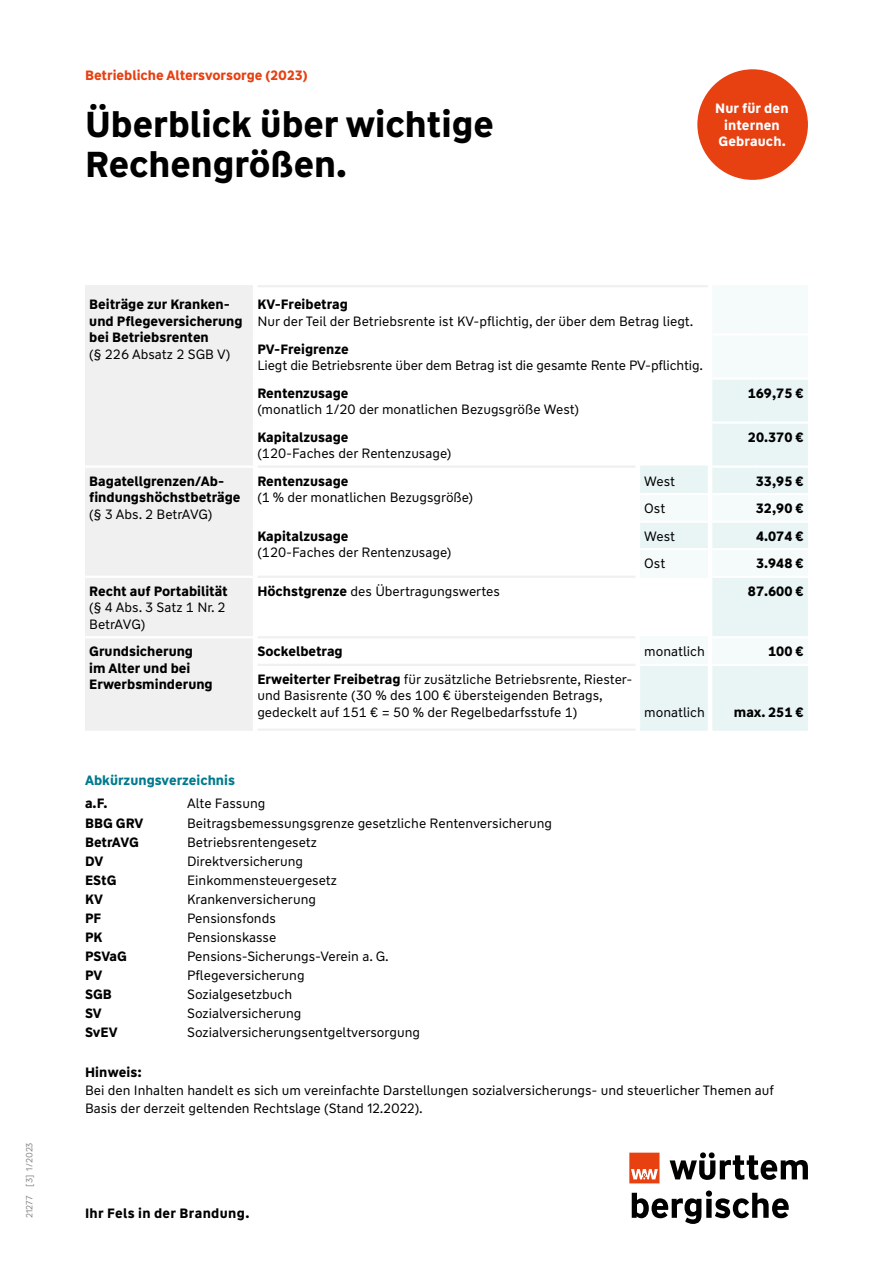
<style>
.page{position:relative;width:893px;height:1263px;background:#fff}
.page>*{position:absolute;margin:0;border:0;box-sizing:border-box;transform-origin:0 0}
._01_1_Headline_Titel{font:700 36px/39.6px "WW Type";color:#000}
._03_2_Tabelle_Copy{font:13.5px/16.5px "WW Type";color:#000}
._03_2_Tabelle_Copy-2{font:700 13.5px/16.5px "WW Type";color:#000}
._02_3_Copy{font:13.5px/18px "WW Type";color:#000}
._03_1_Tabelle_Headli{font:700 13.5px "WW Type";color:#000}
._01_0_Overline{font:700 13.5px "WW Type";color:#e74011}
._04_1_Schrift_im_Kas{font:700 13.5px/16.5px "WW Type";letter-spacing:.01em;color:#fff;text-align:center}
._03_1_Tabelle_Headli-2{font:700 13.5px "WW Type";color:#007a8d}
._08_1_Claim{font:700 13.5px "WW Type";letter-spacing:.025em;color:#000}
._02_1_Zwischenübersc{font:700 13.5px "WW Type";letter-spacing:.01em;color:#000}
._05_4_Druckstücknumm{font:9px "WW Type";color:#878787}
.s1{font-weight:400}
.s2{font-weight:700}
</style>
<div class="page">
<div style="left:85px;top:287px;width:168px;height:441px;background:#f0f0f0"></div>
<svg style="left:640px;top:380px;width:168px;height:348px"></svg>
<hr style="left:257px;top:285px;width:381px;height:2px;background:#f0f0f0">
<hr style="left:638px;top:285px;width:70px;height:2px;background:#f0f0f0">
<hr style="left:257px;top:465px;width:379px;height:3px;background:#f0f0f0">
<hr style="left:257px;top:576px;width:379px;height:2px;background:#f0f0f0">
<hr style="left:257px;top:636px;width:379px;height:2px;background:#f0f0f0">
<hr style="left:257px;top:664px;width:379px;height:2px;background:#f0f0f0">
<hr style="left:257px;top:728px;width:379px;height:3px;background:#f0f0f0">
<hr style="left:85px;top:285px;width:168px;height:2px;background:#f0f0f0">
<hr style="left:85px;top:728px;width:168px;height:3px;background:#f0f0f0">
<hr style="left:85px;top:465px;width:168px;height:3px;background:#fff">
<hr style="left:85px;top:576px;width:168px;height:2px;background:#fff">
<hr style="left:85px;top:636px;width:168px;height:2px;background:#fff">
<hr style="left:712px;top:728px;width:41px;height:3px;background:#e9f5f5">
<hr style="left:753px;top:728px;width:55px;height:3px;background:#e9f5f5">
<hr style="left:640px;top:465px;width:68px;height:3px;background:#e9f5f5">
<hr style="left:640px;top:576px;width:68px;height:2px;background:#f5fafa">
<hr style="left:640px;top:493px;width:68px;height:2px;background:#fff">
<hr style="left:640px;top:521px;width:68px;height:2px;background:#fff">
<hr style="left:640px;top:548px;width:68px;height:2px;background:#fff">
<hr style="left:712px;top:421px;width:41px;height:3px;background:#fff">
<hr style="left:753px;top:421px;width:55px;height:3px;background:#fff">
<hr style="left:712px;top:465px;width:41px;height:3px;background:#fff">
<hr style="left:753px;top:465px;width:55px;height:3px;background:#fff">
<hr style="left:712px;top:493px;width:41px;height:2px;background:#fff">
<hr style="left:753px;top:493px;width:55px;height:2px;background:#fff">
<hr style="left:712px;top:521px;width:41px;height:2px;background:#fff">
<hr style="left:753px;top:521px;width:55px;height:2px;background:#fff">
<hr style="left:712px;top:548px;width:41px;height:2px;background:#fff">
<hr style="left:753px;top:548px;width:55px;height:2px;background:#fff">
<hr style="left:712px;top:576px;width:41px;height:2px;background:#fff">
<hr style="left:753px;top:576px;width:55px;height:2px;background:#fff">
<hr style="left:712px;top:636px;width:41px;height:2px;background:#fff">
<hr style="left:753px;top:636px;width:55px;height:2px;background:#fff">
<hr style="left:712px;top:664px;width:41px;height:2px;background:#fff">
<hr style="left:753px;top:664px;width:55px;height:2px;background:#fff">
<hr style="left:712px;top:285px;width:41px;height:2px;background:#f5fafa">
<hr style="left:753px;top:285px;width:55px;height:2px;background:#f5fafa">
<hr style="left:640px;top:636px;width:68px;height:2px;background:#f5fafa">
<hr style="left:640px;top:664px;width:68px;height:2px;background:#fff">
<hr style="left:640px;top:728px;width:68px;height:3px;background:#e9f5f5">
<hr style="left:708px;top:378px;width:4px;height:45px;background:#fff">
<hr style="left:708px;top:423px;width:4px;height:44px;background:#fff">
<hr style="left:708px;top:467px;width:4px;height:27px;background:#fff">
<hr style="left:708px;top:494px;width:4px;height:28px;background:#fff">
<hr style="left:708px;top:522px;width:4px;height:27px;background:#fff">
<hr style="left:708px;top:549px;width:4px;height:28px;background:#fff">
<hr style="left:708px;top:577px;width:4px;height:60px;background:#fff">
<hr style="left:708px;top:637px;width:4px;height:28px;background:#fff">
<hr style="left:708px;top:665px;width:4px;height:66px;background:#fff">
<div style="left:697px;top:69px;width:111px;height:111px;background:#e74011;border-radius:50%"></div>
<svg style="left:629px;top:1152px;width:179px;height:72px"></svg>
<p class="_05_4_Druckstücknumm" style="left:24px;top:1218px;width:77px;rotate:-90deg">21277 [3] 1/2023</p>
<p class="_01_0_Overline" style="left:85px;top:66px;width:224px">Betriebliche Altersvorsorge (2023)</p>
<p class="_01_1_Headline_Titel" style="left:85px;top:105px;width:410px">Überblick über wichtige<br>Rechengrößen.</p>
<p class="_04_1_Schrift_im_Kas" style="left:715px;top:100px;width:75px">Nur für den internen<br>Gebrauch.</p>
<p class="_03_2_Tabelle_Copy-2" style="left:89px;top:296px;width:155px">Beiträge zur Kranken&shy;und Pflegeversicherung bei Betriebsrenten</p>
<p class="_03_2_Tabelle_Copy" style="left:89px;top:346px;width:143px">(§ 226 Absatz 2 SGB V)</p>
<p class="_03_2_Tabelle_Copy-2" style="left:257px;top:296px;width:92px">KV-Freibetrag</p>
<p class="_03_2_Tabelle_Copy" style="left:257px;top:313px;width:437px">Nur der Teil der Betriebsrente ist KV-pflichtig, der über dem Betrag liegt.</p>
<p class="_03_2_Tabelle_Copy-2" style="left:257px;top:341px;width:93px">PV-Freigrenze</p>
<p class="_03_2_Tabelle_Copy" style="left:257px;top:357px;width:447px">Liegt die Betriebsrente über dem Betrag ist die gesamte Rente PV-pflichtig.</p>
<p class="_03_2_Tabelle_Copy-2" style="left:257px;top:385px;width:93px">Rentenzusage</p>
<p class="_03_2_Tabelle_Copy" style="left:257px;top:401px;width:323px">(monatlich 1/20 der monatlichen Bezugsgröße West)</p>
<p class="_03_2_Tabelle_Copy-2" style="left:257px;top:429px;width:93px">Kapitalzusage</p>
<p class="_03_2_Tabelle_Copy" style="left:257px;top:445px;width:195px">(120-Faches der Rentenzusage)</p>
<p class="_03_2_Tabelle_Copy-2" style="left:748px;top:385px;width:57px">169,75 €</p>
<p class="_03_2_Tabelle_Copy-2" style="left:748px;top:429px;width:57px">20.370 €</p>
<p class="_03_2_Tabelle_Copy-2" style="left:89px;top:473px;width:153px">Bagatellgrenzen/Ab&shy;findungshöchstbeträge <span class="s1">(§ 3 Abs. 2 BetrAVG)</span></p>
<p class="_03_2_Tabelle_Copy-2" style="left:257px;top:473px;width:93px">Rentenzusage</p>
<p class="_03_2_Tabelle_Copy" style="left:257px;top:489px;width:217px">(1 % der monatlichen Bezugsgröße)</p>
<p class="_03_2_Tabelle_Copy-2" style="left:257px;top:528px;width:93px">Kapitalzusage</p>
<p class="_03_2_Tabelle_Copy" style="left:257px;top:544px;width:195px">(120-Faches der Rentenzusage)</p>
<p class="_03_2_Tabelle_Copy" style="left:644px;top:473px;width:32px">West</p>
<p class="_03_2_Tabelle_Copy-2" style="left:756px;top:473px;width:49px">33,95 €</p>
<p class="_03_2_Tabelle_Copy" style="left:644px;top:500px;width:23px">Ost</p>
<p class="_03_2_Tabelle_Copy-2" style="left:756px;top:500px;width:49px">32,90 €</p>
<p class="_03_2_Tabelle_Copy" style="left:644px;top:528px;width:32px">West</p>
<p class="_03_2_Tabelle_Copy-2" style="left:756px;top:528px;width:49px">4.074 €</p>
<p class="_03_2_Tabelle_Copy" style="left:644px;top:555px;width:23px">Ost</p>
<p class="_03_2_Tabelle_Copy-2" style="left:756px;top:555px;width:49px">3.948 €</p>
<p class="_03_2_Tabelle_Copy-2" style="left:89px;top:583px;width:140px">Recht auf Portabilität</p>
<p class="_03_2_Tabelle_Copy" style="left:89px;top:599px;width:138px">(§ 4 Abs. 3 Satz 1 Nr. 2<br>BetrAVG)</p>
<p class="_03_2_Tabelle_Copy" style="left:257px;top:583px;width:244px"><span class="s2">Höchstgrenze</span> des Übertragungswertes</p>
<p class="_03_2_Tabelle_Copy-2" style="left:748px;top:583px;width:57px">87.600 €</p>
<p class="_03_2_Tabelle_Copy-2" style="left:89px;top:643px;width:125px">Grundsicherung im Alter und bei<br>Erwerbsminderung</p>
<p class="_03_2_Tabelle_Copy-2" style="left:257px;top:643px;width:87px">Sockelbetrag</p>
<p class="_03_2_Tabelle_Copy" style="left:644px;top:643px;width:62px">monatlich</p>
<p class="_03_2_Tabelle_Copy-2" style="left:768px;top:643px;width:37px">100 €</p>
<p class="_03_2_Tabelle_Copy" style="left:257px;top:671px;width:377px"><span class="s2">Erweiterter Freibetrag</span> für zusätzliche Betriebsrente, Riester&shy;und Basisrente (30 % des 100 € übersteigenden Betrags, gedeckelt auf 151 € = 50 % der Regelbedarfsstufe 1)</p>
<p class="_03_2_Tabelle_Copy" style="left:644px;top:704px;width:62px">monatlich</p>
<p class="_03_2_Tabelle_Copy-2" style="left:734px;top:704px;width:71px">max. 251 €</p>
<p class="_03_1_Tabelle_Headli-2" style="left:85px;top:771px;width:151px">Abkürzungsverzeichnis</p>
<p class="_03_1_Tabelle_Headli" style="left:85px;top:795px;width:24px">a.F.</p>
<p class="_03_2_Tabelle_Copy" style="left:187px;top:796px;width:80px">Alte Fassung</p>
<p class="_03_1_Tabelle_Headli" style="left:85px;top:814px;width:60px">BBG GRV</p>
<p class="_03_2_Tabelle_Copy" style="left:187px;top:815px;width:366px">Beitragsbemessungsgrenze gesetzliche Rentenversicherung</p>
<p class="_03_1_Tabelle_Headli" style="left:85px;top:833px;width:55px">BetrAVG</p>
<p class="_03_2_Tabelle_Copy" style="left:187px;top:834px;width:131px">Betriebsrentengesetz</p>
<p class="_03_1_Tabelle_Headli" style="left:85px;top:852px;width:20px">DV</p>
<p class="_03_2_Tabelle_Copy" style="left:187px;top:853px;width:117px">Direktversicherung</p>
<p class="_03_1_Tabelle_Headli" style="left:85px;top:871px;width:33px">EStG</p>
<p class="_03_2_Tabelle_Copy" style="left:187px;top:872px;width:151px">Einkommensteuergesetz</p>
<p class="_03_1_Tabelle_Headli" style="left:85px;top:890px;width:19px">KV</p>
<p class="_03_2_Tabelle_Copy" style="left:187px;top:891px;width:130px">Krankenversicherung</p>
<p class="_03_1_Tabelle_Headli" style="left:85px;top:909px;width:18px">PF</p>
<p class="_03_2_Tabelle_Copy" style="left:187px;top:910px;width:90px">Pensionsfonds</p>
<p class="_03_1_Tabelle_Headli" style="left:85px;top:928px;width:19px">PK</p>
<p class="_03_2_Tabelle_Copy" style="left:187px;top:929px;width:91px">Pensionskasse</p>
<p class="_03_1_Tabelle_Headli" style="left:85px;top:947px;width:43px">PSVaG</p>
<p class="_03_2_Tabelle_Copy" style="left:187px;top:948px;width:203px">Pensions-Sicherungs-Verein a. G.</p>
<p class="_03_1_Tabelle_Headli" style="left:85px;top:966px;width:19px">PV</p>
<p class="_03_2_Tabelle_Copy" style="left:187px;top:967px;width:119px">Pflegeversicherung</p>
<p class="_03_1_Tabelle_Headli" style="left:85px;top:985px;width:28px">SGB</p>
<p class="_03_2_Tabelle_Copy" style="left:187px;top:986px;width:107px">Sozialgesetzbuch</p>
<p class="_03_1_Tabelle_Headli" style="left:85px;top:1004px;width:18px">SV</p>
<p class="_03_2_Tabelle_Copy" style="left:187px;top:1005px;width:116px">Sozialversicherung</p>
<p class="_03_1_Tabelle_Headli" style="left:85px;top:1023px;width:34px">SvEV</p>
<p class="_03_2_Tabelle_Copy" style="left:187px;top:1024px;width:234px">Sozialversicherungsentgeltversorgung</p>
<p class="_02_1_Zwischenübersc" style="left:85px;top:1063px;width:58px">Hinweis:</p>
<p class="_02_3_Copy" style="left:85px;top:1081px;width:690px">Bei den Inhalten handelt es sich um vereinfachte Darstellungen sozialversicherungs- und steuerlicher Themen auf<br>Basis der derzeit geltenden Rechtslage (Stand 12.2022).</p>
<p class="_08_1_Claim" style="left:85px;top:1204px;width:166px">Ihr Fels in der Brandung.</p>
</div>
